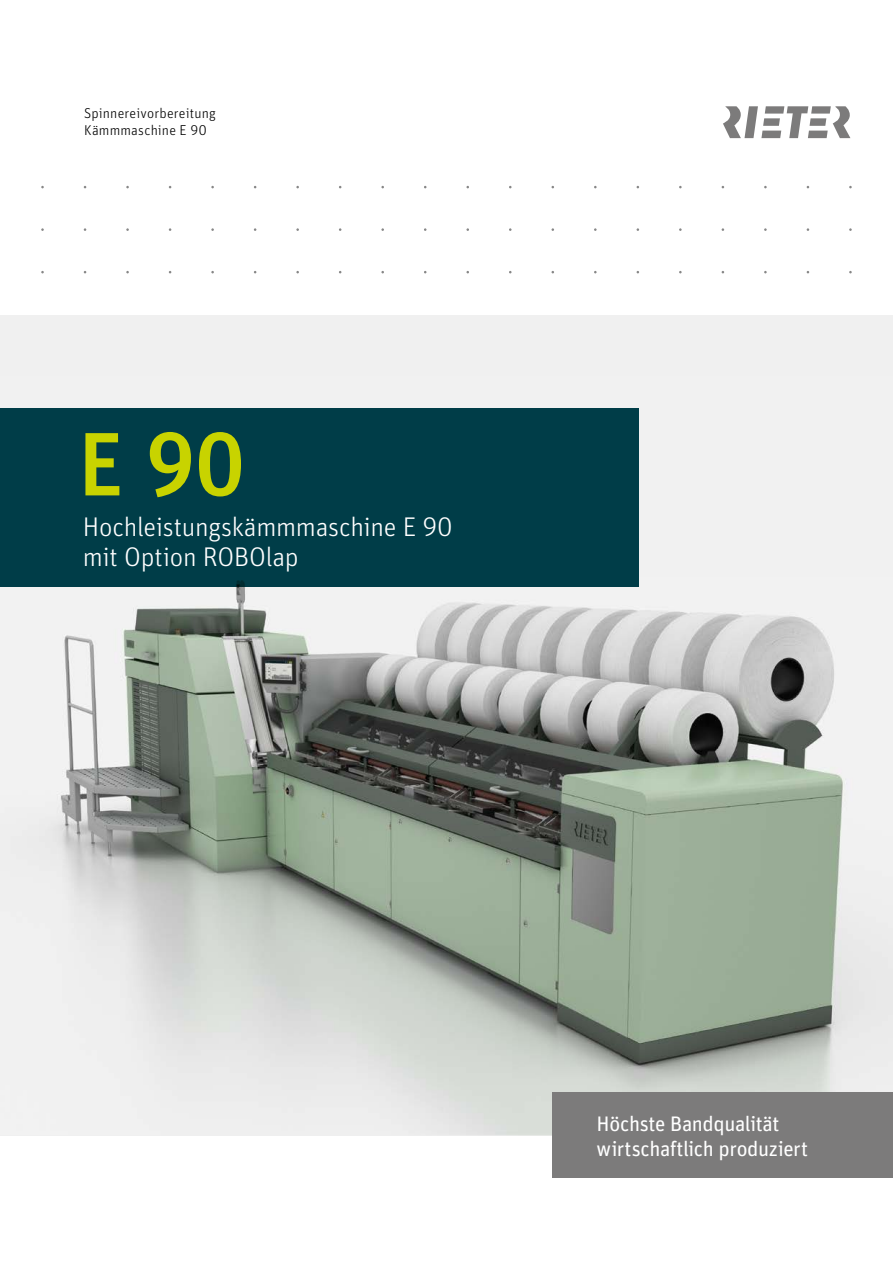
<style>
.page{position:relative;width:893px;height:1263px;background:#fff}
.page>*{position:absolute;margin:0;border:0;box-sizing:border-box;transform-origin:0 0}
.t1{font:500 90px "Unit Pro";color:#c8d300}
.t2{font:300 27px/30px "Unit Pro";letter-spacing:-.01em;color:#fff}
.t3{font:21px/25.5px "Unit Pro";letter-spacing:-.02em;color:#fff}
.t4{font:300 14.25px/17.2px "Unit Pro";letter-spacing:.015em;color:#000}
</style>
<div class="page">
<div style="left:0;top:315px;width:893px;height:820px;background:#f0f0f0"></div>
<img style="left:54px;top:408px;width:839px;height:727px">
<svg style="left:723px;top:106px;width:127px;height:32px"></svg>
<div style="left:0;top:408px;width:638px;height:179px;background:#003d48"></div>
<div style="left:553px;top:1093px;width:340px;height:85px;background:#7c7b7b"></div>
<p class="t4" style="left:84px;top:103px;width:133px">Spinnereivorbereitung<br>Kämmmaschine E 90</p>
<h1 class="t1" style="left:78px;top:397px;width:168px">E 90</h1>
<p class="t2" style="left:83px;top:510px;width:371px">Hochleistungskämmmaschine E 90 mit Option ROBOlap</p>
<p class="t3" style="left:597px;top:1110px;width:213px">Höchste Bandqualität wirtschaftlich produziert</p>
</div>
